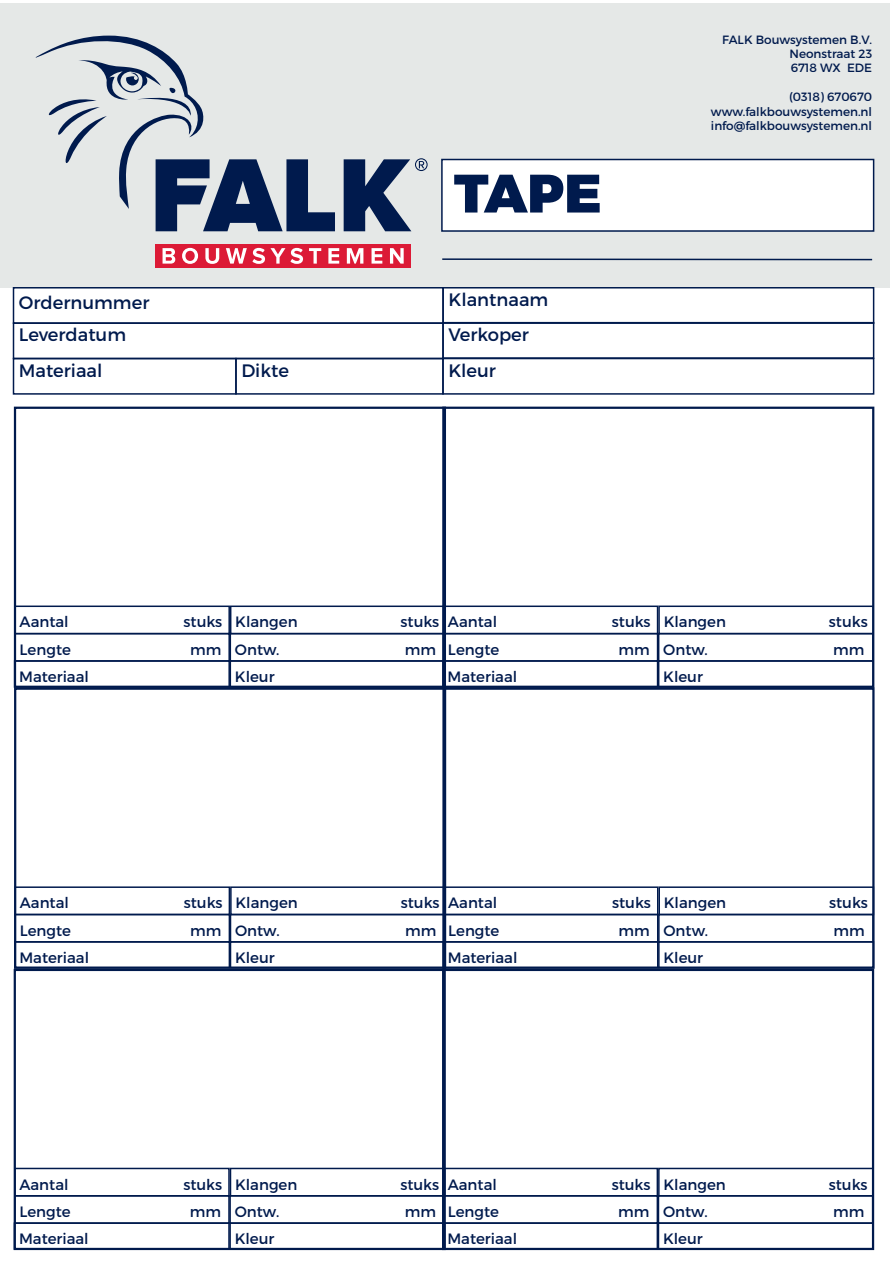
<style>
.page{position:relative;width:893px;height:1263px;background:#fff}
.page>*{position:absolute;margin:0;border:0;box-sizing:border-box;transform-origin:0 0}
.t1{font:900 54px "Montserrat";color:#001a4d}
.t2{font:18px/32.4px "Montserrat";color:#001a4d}
.t3{font:15px "Montserrat";color:#001a4d}
.t4{font:12px/14.4px "Montserrat";color:#001a4d;text-align:justify}
</style>
<div class="page">
<div style="left:0;top:3px;width:890px;height:284px;background:#e5e8e7"></div>
<div style="left:156px;top:244px;width:255px;height:24px;background:#dc1a36"></div>
<svg style="left:344px;top:158px;width:84px;height:73px"></svg>
<svg style="left:35px;top:36px;width:300px;height:195px"></svg>
<svg style="left:163px;top:248px;width:12px;height:16px"></svg>
<svg style="left:182px;top:248px;width:16px;height:16px"></svg>
<svg style="left:205px;top:248px;width:14px;height:16px"></svg>
<svg style="left:226px;top:248px;width:77px;height:16px"></svg>
<svg style="left:309px;top:248px;width:12px;height:16px"></svg>
<svg style="left:328px;top:248px;width:11px;height:16px"></svg>
<svg style="left:347px;top:248px;width:16px;height:16px"></svg>
<svg style="left:371px;top:248px;width:11px;height:16px"></svg>
<svg style="left:390px;top:248px;width:14px;height:16px"></svg>
<div style="left:13px;top:287px;width:431px;height:37px;border:2px solid #001a4d"></div>
<div style="left:13px;top:322px;width:431px;height:37px;border:2px solid #001a4d"></div>
<div style="left:13px;top:358px;width:224px;height:37px;border:2px solid #001a4d"></div>
<div style="left:442px;top:287px;width:432px;height:37px;border:2px solid #001a4d"></div>
<div style="left:442px;top:322px;width:432px;height:37px;border:2px solid #001a4d"></div>
<div style="left:14px;top:605px;width:216px;height:29px;border:2px solid #001a4d"></div>
<div style="left:14px;top:633px;width:216px;height:29px;border:2px solid #001a4d"></div>
<div style="left:14px;top:660px;width:216px;height:27px;border:2px solid #001a4d"></div>
<div style="left:230px;top:605px;width:216px;height:29px;border:2px solid #001a4d"></div>
<div style="left:230px;top:633px;width:215px;height:29px;border:2px solid #001a4d"></div>
<div style="left:230px;top:660px;width:216px;height:27px;border:2px solid #001a4d"></div>
<div style="left:442px;top:407px;width:432px;height:281px;border:2px solid #001a4d"></div>
<div style="left:443px;top:605px;width:215px;height:29px;border:2px solid #001a4d"></div>
<div style="left:443px;top:633px;width:215px;height:29px;border:2px solid #001a4d"></div>
<div style="left:442px;top:660px;width:216px;height:27px;border:2px solid #001a4d"></div>
<div style="left:658px;top:605px;width:216px;height:29px;border:2px solid #001a4d"></div>
<div style="left:658px;top:633px;width:216px;height:29px;border:2px solid #001a4d"></div>
<div style="left:658px;top:660px;width:216px;height:27px;border:2px solid #001a4d"></div>
<div style="left:14px;top:687px;width:432px;height:282px;border:2px solid #001a4d"></div>
<div style="left:14px;top:886px;width:216px;height:29px;border:2px solid #001a4d"></div>
<div style="left:14px;top:914px;width:216px;height:28px;border:2px solid #001a4d"></div>
<div style="left:14px;top:941px;width:216px;height:27px;border:2px solid #001a4d"></div>
<div style="left:230px;top:886px;width:216px;height:29px;border:2px solid #001a4d"></div>
<div style="left:230px;top:914px;width:215px;height:28px;border:2px solid #001a4d"></div>
<div style="left:230px;top:941px;width:216px;height:27px;border:2px solid #001a4d"></div>
<div style="left:442px;top:687px;width:432px;height:282px;border:2px solid #001a4d"></div>
<div style="left:443px;top:886px;width:215px;height:29px;border:2px solid #001a4d"></div>
<div style="left:443px;top:914px;width:215px;height:28px;border:2px solid #001a4d"></div>
<div style="left:442px;top:941px;width:216px;height:27px;border:2px solid #001a4d"></div>
<div style="left:658px;top:886px;width:216px;height:29px;border:2px solid #001a4d"></div>
<div style="left:658px;top:914px;width:216px;height:28px;border:2px solid #001a4d"></div>
<div style="left:658px;top:941px;width:216px;height:27px;border:2px solid #001a4d"></div>
<div style="left:14px;top:1168px;width:216px;height:28px;border:2px solid #001a4d"></div>
<div style="left:14px;top:1195px;width:216px;height:29px;border:2px solid #001a4d"></div>
<div style="left:14px;top:1222px;width:216px;height:28px;border:2px solid #001a4d"></div>
<div style="left:230px;top:1168px;width:215px;height:28px;border:2px solid #001a4d"></div>
<div style="left:229px;top:1195px;width:216px;height:29px;border:2px solid #001a4d"></div>
<div style="left:229px;top:1222px;width:216px;height:28px;border:2px solid #001a4d"></div>
<div style="left:442px;top:969px;width:432px;height:281px;border:2px solid #001a4d"></div>
<div style="left:442px;top:1168px;width:216px;height:28px;border:2px solid #001a4d"></div>
<div style="left:442px;top:1195px;width:216px;height:29px;border:2px solid #001a4d"></div>
<div style="left:442px;top:1222px;width:216px;height:28px;border:2px solid #001a4d"></div>
<div style="left:658px;top:1168px;width:216px;height:28px;border:2px solid #001a4d"></div>
<div style="left:658px;top:1195px;width:215px;height:29px;border:2px solid #001a4d"></div>
<div style="left:658px;top:1222px;width:216px;height:28px;border:2px solid #001a4d"></div>
<div style="left:442px;top:159px;width:432px;height:72px;background:#fff"></div>
<div style="left:441px;top:159px;width:433px;height:73px;border:2px solid #001a4d"></div>
<hr style="left:442px;top:258px;width:430px;height:2px;background:#001a4d">
<div style="left:235px;top:358px;width:209px;height:37px;border:2px solid #001a4d"></div>
<div style="left:442px;top:358px;width:432px;height:37px;border:2px solid #001a4d"></div>
<p class="t2" style="left:19px;top:286px;width:132px">Ordernummer<br>Leverdatum</p>
<p class="t2" style="left:19px;top:354px;width:85px">Materiaal</p>
<h1 class="t1" style="left:454px;top:160px;width:149px">TAPE</h1>
<p class="t2" style="left:448px;top:282px;width:101px;line-height:35px">Klantnaam<br>Verkoper</p>
<p class="t2" style="left:241px;top:354px;width:49px">Dikte</p>
<p class="t2" style="left:448px;top:354px;width:49px">Kleur</p>
<p class="t4" style="left:789px;top:32px;width:84px;text-indent:-67px">FALK Bouwsystemen B.V.<br>Neonstraat 23<br>6718 WX EDE</p>
<p class="t4" style="left:711px;top:90px;width:163px;text-indent:78px">(0318) 670670 www.falkbouwsystemen.nl info@falkbouwsystemen.nl</p>
<p class="t3" style="left:20px;top:613px;width:51px">Aantal</p>
<p class="t3" style="left:184px;top:613px;width:40px">stuks</p>
<p class="t3" style="left:20px;top:640px;width:53px">Lengte</p>
<p class="t3" style="left:190px;top:640px;width:33px">mm</p>
<p class="t3" style="left:19px;top:667px;width:71px">Materiaal</p>
<p class="t3" style="left:235px;top:613px;width:64px">Klangen</p>
<p class="t3" style="left:401px;top:613px;width:40px">stuks</p>
<p class="t3" style="left:235px;top:640px;width:46px">Ontw.</p>
<p class="t3" style="left:405px;top:640px;width:33px">mm</p>
<p class="t3" style="left:235px;top:667px;width:41px">Kleur</p>
<p class="t3" style="left:448px;top:613px;width:51px">Aantal</p>
<p class="t3" style="left:612px;top:613px;width:40px">stuks</p>
<p class="t3" style="left:448px;top:640px;width:53px">Lengte</p>
<p class="t3" style="left:618px;top:640px;width:33px">mm</p>
<p class="t3" style="left:448px;top:667px;width:71px">Materiaal</p>
<p class="t3" style="left:664px;top:613px;width:64px">Klangen</p>
<p class="t3" style="left:829px;top:613px;width:40px">stuks</p>
<p class="t3" style="left:663px;top:640px;width:46px">Ontw.</p>
<p class="t3" style="left:833px;top:640px;width:33px">mm</p>
<p class="t3" style="left:663px;top:667px;width:41px">Kleur</p>
<p class="t3" style="left:20px;top:894px;width:51px">Aantal</p>
<p class="t3" style="left:184px;top:894px;width:40px">stuks</p>
<p class="t3" style="left:20px;top:921px;width:53px">Lengte</p>
<p class="t3" style="left:190px;top:921px;width:33px">mm</p>
<p class="t3" style="left:19px;top:948px;width:71px">Materiaal</p>
<p class="t3" style="left:235px;top:894px;width:64px">Klangen</p>
<p class="t3" style="left:401px;top:894px;width:40px">stuks</p>
<p class="t3" style="left:235px;top:921px;width:46px">Ontw.</p>
<p class="t3" style="left:405px;top:921px;width:33px">mm</p>
<p class="t3" style="left:235px;top:948px;width:41px">Kleur</p>
<p class="t3" style="left:448px;top:894px;width:51px">Aantal</p>
<p class="t3" style="left:612px;top:894px;width:40px">stuks</p>
<p class="t3" style="left:448px;top:921px;width:53px">Lengte</p>
<p class="t3" style="left:619px;top:921px;width:33px">mm</p>
<p class="t3" style="left:448px;top:948px;width:71px">Materiaal</p>
<p class="t3" style="left:664px;top:894px;width:64px">Klangen</p>
<p class="t3" style="left:829px;top:894px;width:40px">stuks</p>
<p class="t3" style="left:663px;top:921px;width:46px">Ontw.</p>
<p class="t3" style="left:833px;top:921px;width:33px">mm</p>
<p class="t3" style="left:663px;top:948px;width:41px">Kleur</p>
<p class="t3" style="left:19px;top:1175px;width:51px">Aantal</p>
<p class="t3" style="left:183px;top:1175px;width:40px">stuks</p>
<p class="t3" style="left:19px;top:1202px;width:53px">Lengte</p>
<p class="t3" style="left:190px;top:1202px;width:33px">mm</p>
<p class="t3" style="left:19px;top:1230px;width:71px">Materiaal</p>
<p class="t3" style="left:235px;top:1175px;width:64px">Klangen</p>
<p class="t3" style="left:400px;top:1175px;width:40px">stuks</p>
<p class="t3" style="left:235px;top:1202px;width:46px">Ontw.</p>
<p class="t3" style="left:405px;top:1202px;width:33px">mm</p>
<p class="t3" style="left:235px;top:1230px;width:41px">Kleur</p>
<p class="t3" style="left:448px;top:1175px;width:51px">Aantal</p>
<p class="t3" style="left:612px;top:1175px;width:40px">stuks</p>
<p class="t3" style="left:448px;top:1202px;width:53px">Lengte</p>
<p class="t3" style="left:618px;top:1202px;width:33px">mm</p>
<p class="t3" style="left:447px;top:1230px;width:71px">Materiaal</p>
<p class="t3" style="left:663px;top:1175px;width:64px">Klangen</p>
<p class="t3" style="left:829px;top:1175px;width:40px">stuks</p>
<p class="t3" style="left:663px;top:1202px;width:46px">Ontw.</p>
<p class="t3" style="left:833px;top:1202px;width:33px">mm</p>
<p class="t3" style="left:663px;top:1230px;width:41px">Kleur</p>
</div>
